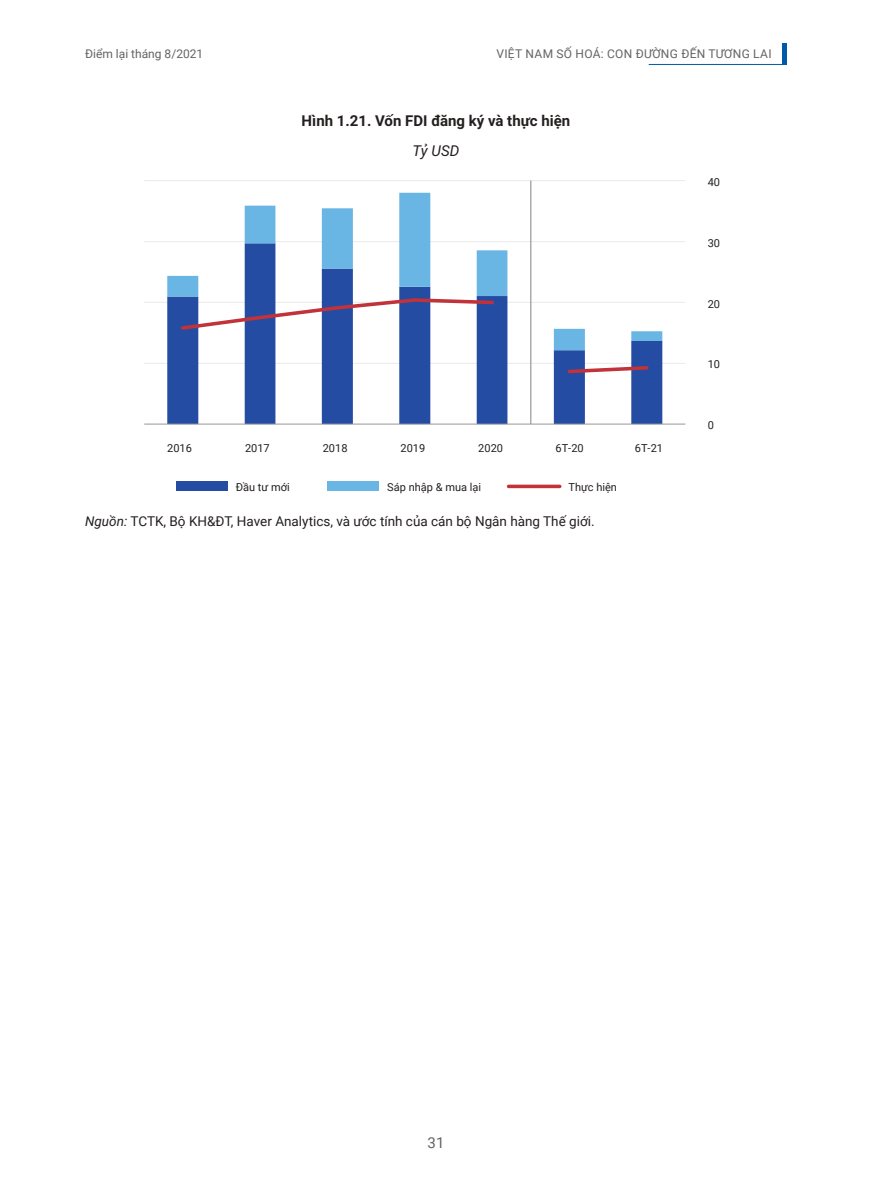
<style>
.page{position:relative;width:872px;height:1191px;background:#fff}
.page>*{position:absolute;margin:0;border:0;box-sizing:border-box;transform-origin:0 0}
.t1{font:700 15px "Roboto";color:#241f1f}
.t2{font:italic 15px "Roboto";color:#241f1f}
.t3{font:15px "Roboto";color:#656365}
.t4{font:13.5px "Roboto";color:#241f1f}
.t5{font:12px "Roboto";letter-spacing:.015em;color:#656365}
.t6{font:10.95px "Roboto";color:#241f1f}
.s1{font-style:italic}
</style>
<div class="page">
<div style="left:782px;top:43px;width:5px;height:22px;background:#0059ab"></div>
<hr style="left:648px;top:64px;width:136px;height:1px;background:#0059ab">
<hr style="left:144px;top:180px;width:541px;height:1px;background:#ebeaea">
<hr style="left:144px;top:241px;width:541px;height:1px;background:#ebeaea">
<hr style="left:144px;top:302px;width:541px;height:1px;background:#ebeaea">
<hr style="left:144px;top:363px;width:541px;height:1px;background:#ebeaea">
<svg style="left:167px;top:350px;width:495px;height:74px"></svg>
<svg style="left:167px;top:193px;width:495px;height:157px"></svg>
<svg style="left:530px;top:181px;width:1px;height:243px"></svg>
<hr style="left:144px;top:424px;width:541px;height:1px;background:#969698">
<svg style="left:179px;top:296px;width:317px;height:36px"></svg>
<svg style="left:565px;top:364px;width:85px;height:11px"></svg>
<div style="left:176px;top:481px;width:51px;height:10px;background:#244ca3"></div>
<div style="left:328px;top:481px;width:51px;height:10px;background:#69b5e4"></div>
<svg style="left:508px;top:484px;width:52px;height:4px"></svg>
<p class="t5" style="left:85px;top:45px;width:120px">Điểm lại tháng 8/2021</p>
<p class="t5" style="left:496px;top:45px;width:277px">VIỆT NAM SỐ HOÁ: CON ĐƯỜNG ĐẾN TƯƠNG LAI</p>
<h1 class="t1" style="left:302px;top:110px;width:270px">Hình 1.21. Vốn FDI đăng ký và thực hiện</h1>
<h1 class="t2" style="left:412px;top:140px;width:48px">Tỷ USD</h1>
<p class="t6" style="left:707px;top:174px;width:14px">40</p>
<p class="t6" style="left:707px;top:235px;width:14px">30</p>
<p class="t6" style="left:707px;top:296px;width:14px">20</p>
<p class="t6" style="left:707px;top:357px;width:14px">10</p>
<p class="t6" style="left:707px;top:418px;width:8px">0</p>
<p class="t6" style="left:167px;top:441px;width:26px">2016</p>
<p class="t6" style="left:245px;top:441px;width:26px">2017</p>
<p class="t6" style="left:323px;top:441px;width:26px">2018</p>
<p class="t6" style="left:400px;top:441px;width:26px">2019</p>
<p class="t6" style="left:478px;top:441px;width:26px">2020</p>
<p class="t6" style="left:555px;top:441px;width:30px">6T-20</p>
<p class="t6" style="left:635px;top:441px;width:30px">6T-21</p>
<p class="t6" style="left:236px;top:479px;width:55px">Đầu tư mới</p>
<p class="t6" style="left:387px;top:479px;width:95px">Sáp nhập &amp; mua lại</p>
<p class="t6" style="left:568px;top:479px;width:50px">Thực hiện</p>
<p class="t4" style="left:85px;top:512px;width:511px"><span class="s1">Nguồn:</span> TCTK, Bộ KH&amp;ĐT, Haver Analytics, và ước tính của cán bộ Ngân hàng Thế giới.</p>
<h1 class="t3" style="left:427px;top:1131px;width:18px">31</h1>
</div>
